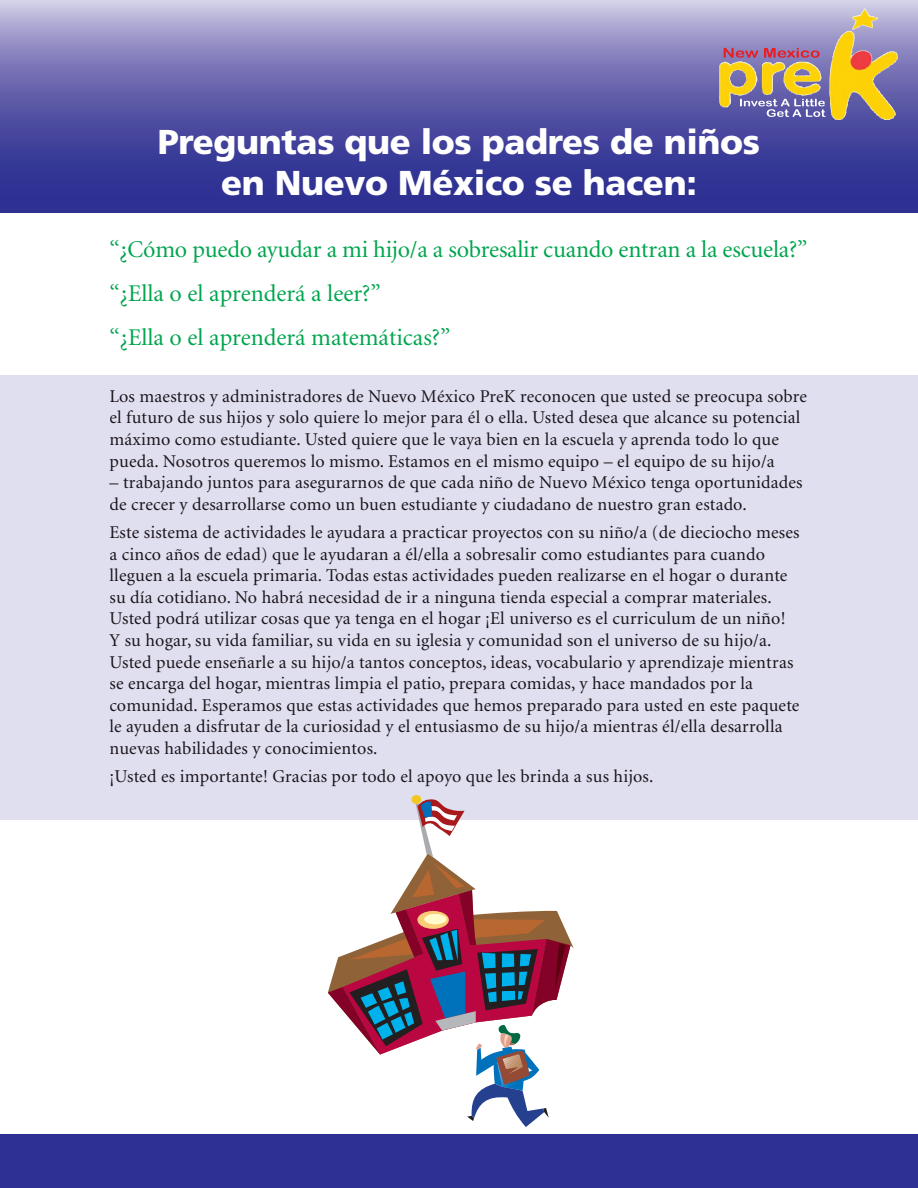
<style>
.page{position:relative;width:918px;height:1188px;background:#fff}
.page>*{position:absolute;margin:0;border:0;box-sizing:border-box;transform-origin:0 0}
.t1{font:900 34.5px/41.4px "Frutiger";letter-spacing:-.01em;color:#fff;text-align:center}
.t2{font:24px/44.2px "Minion";letter-spacing:-.01em;color:#00a54f}
.t3{font:18px/21.6px "Minion";letter-spacing:.01em;color:#1b151c}
</style>
<div class="page">
<svg style="left:0;top:0;width:918px;height:213px;background:#6765a9"></svg>
<div style="left:0;top:375px;width:918px;height:444px;background:#e0dfef"></div>
<div style="left:0;top:1134px;width:918px;height:54px;background:#2e3092"></div>
<svg style="left:328px;top:795px;width:246px;height:332px"></svg>
<img style="left:851px;top:8px;width:47px;height:112px">
<svg style="left:740px;top:99px;width:86px;height:18px;background:#8281bb"></svg>
<svg style="left:724px;top:48px;width:96px;height:10px"></svg>
<h1 class="t1" style="left:158px;top:120px;width:604px">Preguntas que los padres de niños en Nuevo México se hacen:</h1>
<h2 class="t2" style="left:110px;top:228px;width:699px">“¿Cómo puedo ayudar a mi hijo/a a sobresalir cuando entran a la escuela?” “¿Ella o el aprenderá a leer?”<br>“¿Ella o el aprenderá matemáticas?”</h2>
<p class="t3" style="left:110px;top:386px;width:699px">Los maestros y administradores de Nuevo México PreK reconocen que usted se preocupa sobre el futuro de sus hijos y solo quiere lo mejor para él o ella. Usted desea que alcance su potencial máximo como estudiante. Usted quiere que le vaya bien en la escuela y aprenda todo lo que pueda. Nosotros queremos lo mismo. Estamos en el mismo equipo – el equipo de su hijo/a</p>
<p class="t3" style="left:110px;top:472px;width:695px">– trabajando juntos para asegurarnos de que cada niño de Nuevo México tenga oportunidades de crecer y desarrollarse como un buen estudiante y ciudadano de nuestro gran estado.</p>
<p class="t3" style="left:110px;top:522px;width:692px">Este sistema de actividades le ayudara a practicar proyectos con su niño/a (de dieciocho meses a cinco años de edad) que le ayudaran a él/ella a sobresalir como estudiantes para cuando lleguen a la escuela primaria. Todas estas actividades pueden realizarse en el hogar o durante su día cotidiano. No habrá necesidad de ir a ninguna tienda especial a comprar materiales.<br>Usted podrá utilizar cosas que ya tenga en el hogar ¡El universo es el curriculum de un niño!<br>Y su hogar, su vida familiar, su vida en su iglesia y comunidad son el universo de su hijo/a.<br>Usted puede enseñarle a su hijo/a tantos conceptos, ideas, vocabulario y aprendizaje mientras se encarga del hogar, mientras limpia el patio, prepara comidas, y hace mandados por la comunidad. Esperamos que estas actividades que hemos preparado para usted en este paquete le ayuden a disfrutar de la curiosidad y el entusiasmo de su hijo/a mientras él/ella desarrolla nuevas habilidades y conocimientos.</p>
<p class="t3" style="left:110px;top:767px;width:546px">¡Usted es importante! Gracias por todo el apoyo que les brinda a sus hijos.</p>
</div>
